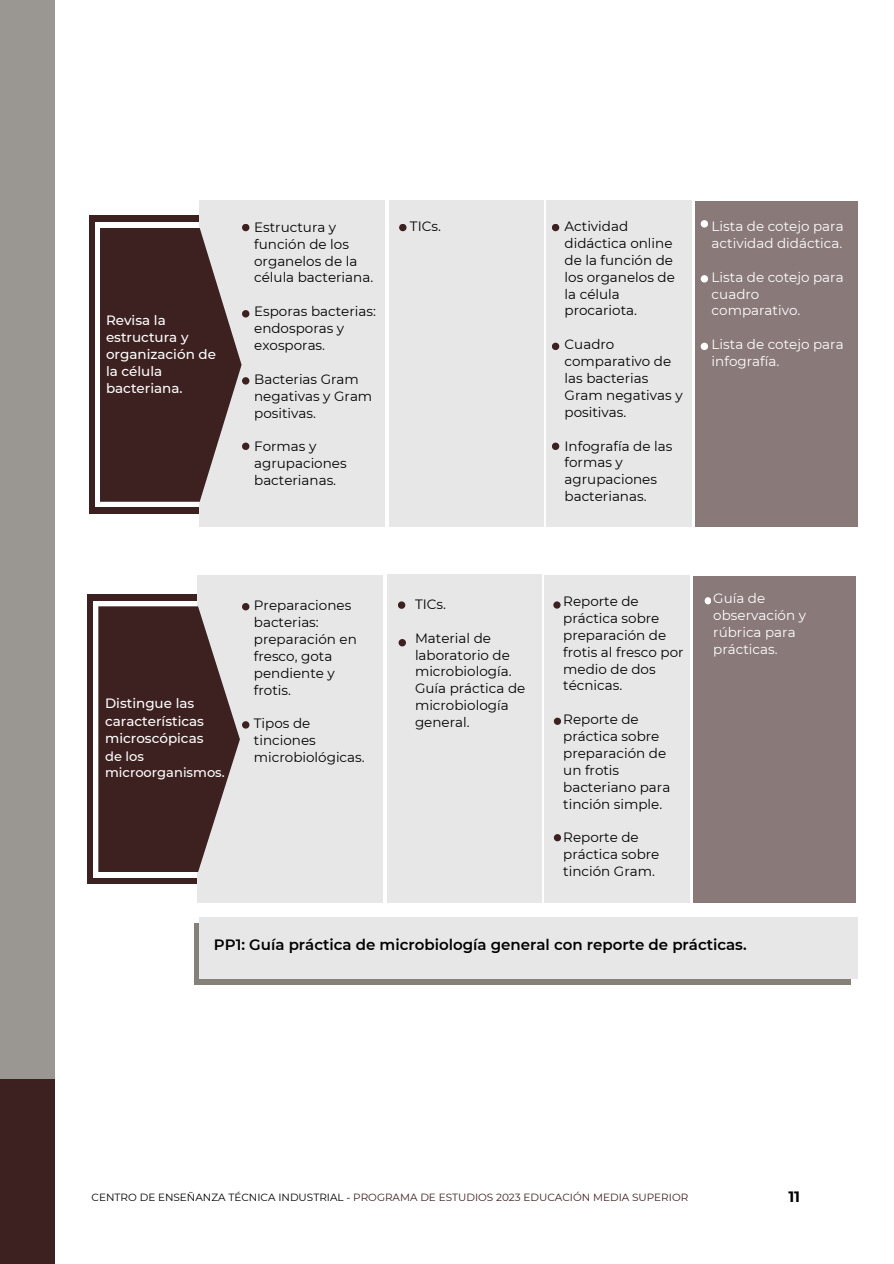
<style>
.page{position:relative;width:894px;height:1264px;background:#fff}
.page>*{position:absolute;margin:0;border:0;box-sizing:border-box;transform-origin:0 0}
.t1{font:600 15px "Montserrat";color:#000}
.t2{font:700 15px "Montserrat";color:#000}
.t3{font:13.5px/16.8px "Montserrat";color:#000}
.t4{font:13.5px/16.8px "Montserrat";color:#fff}
.t5{font:500 13.5px/16.8px "Montserrat";color:#fff}
.t6{font:500 13.05px/16.4px "Montserrat";color:#fff}
.t7{font:10.5px "Montserrat";color:#3d2020}
.s1{color:#000}
</style>
<div class="page">
<div style="left:195px;top:922px;width:655px;height:62px;background:#85817a"></div>
<div style="left:199px;top:917px;width:658px;height:62px;background:#e8e7e7"></div>
<div style="left:89px;top:215px;width:110px;height:298px;background:#3d2020"></div>
<div style="left:95px;top:223px;width:582px;height:284px;background:#fff"></div>
<div style="left:199px;top:200px;width:185px;height:327px;background:#e8e7e7"></div>
<div style="left:389px;top:200px;width:154px;height:327px;background:#e8e7e7"></div>
<div style="left:546px;top:201px;width:145px;height:326px;background:#e8e7e7"></div>
<svg style="left:100px;top:228px;width:141px;height:274px;background:#543b3b"></svg>
<div style="left:694px;top:201px;width:163px;height:326px;background:#8a7979"></div>
<div style="left:700px;top:220px;width:8px;height:7px;background:#fff;border-radius:50%"></div>
<div style="left:87px;top:594px;width:110px;height:289px;background:#3d2020"></div>
<svg style="left:93px;top:601px;width:452px;height:276px"></svg>
<div style="left:197px;top:575px;width:185px;height:327px;background:#e8e7e7"></div>
<div style="left:387px;top:574px;width:154px;height:328px;background:#e8e7e7"></div>
<div style="left:545px;top:575px;width:144px;height:327px;background:#e8e7e7"></div>
<svg style="left:98px;top:606px;width:142px;height:266px"></svg>
<div style="left:242px;top:603px;width:7px;height:7px;background:#3d2020;border-radius:50%"></div>
<div style="left:242px;top:224px;width:7px;height:7px;background:#3d2020;border-radius:50%"></div>
<div style="left:399px;top:224px;width:7px;height:7px;background:#3d2020;border-radius:50%"></div>
<div style="left:551px;top:224px;width:8px;height:7px;background:#3d2020;border-radius:50%"></div>
<div style="left:242px;top:721px;width:7px;height:7px;background:#3d2020;border-radius:50%"></div>
<div style="left:242px;top:310px;width:7px;height:7px;background:#3d2020;border-radius:50%"></div>
<div style="left:700px;top:275px;width:8px;height:7px;background:#fff;border-radius:50%"></div>
<svg style="left:551px;top:442px;width:8px;height:8px"></svg>
<div style="left:242px;top:377px;width:7px;height:7px;background:#3d2020;border-radius:50%"></div>
<div style="left:242px;top:442px;width:7px;height:8px;background:#3d2020;border-radius:50%"></div>
<div style="left:700px;top:343px;width:8px;height:7px;background:#fff;border-radius:50%"></div>
<div style="left:551px;top:343px;width:8px;height:7px;background:#3d2020;border-radius:50%"></div>
<div style="left:398px;top:601px;width:7px;height:8px;background:#3d2020;border-radius:50%"></div>
<div style="left:693px;top:576px;width:162px;height:326px;background:#8a7979"></div>
<div style="left:704px;top:597px;width:7px;height:7px;background:#fff;border-radius:50%"></div>
<div style="left:553px;top:601px;width:7px;height:7px;background:#3d2020;border-radius:50%"></div>
<svg style="left:553px;top:717px;width:8px;height:8px"></svg>
<div style="left:553px;top:834px;width:8px;height:7px;background:#3d2020;border-radius:50%"></div>
<div style="left:398px;top:639px;width:8px;height:7px;background:#3d2020;border-radius:50%"></div>
<div style="left:0;top:0;width:55px;height:1078px;background:#9a9692"></div>
<div style="left:0;top:1078px;width:55px;height:185px;background:#3d2020"></div>
<h3 class="t5" style="left:106px;top:312px;width:111px">Revisa la estructura y organización de la célula bacteriana.</h3>
<h3 class="t3" style="left:254px;top:218px;width:120px">Estructura y función de los organelos de la célula bacteriana.</h3>
<h3 class="t3" style="left:254px;top:303px;width:123px">Esporas bacterias: endosporas y exosporas.</h3>
<h3 class="t3" style="left:254px;top:370px;width:120px">Bacterias Gram negativas y Gram positivas.</h3>
<h3 class="t3" style="left:254px;top:438px;width:94px">Formas y agrupaciones bacterianas.</h3>
<h3 class="t3" style="left:410px;top:218px;width:32px">TICs.</h3>
<h3 class="t3" style="left:564px;top:218px;width:112px">Actividad didáctica online de la función de los organelos de la célula procariota.</h3>
<h3 class="t3" style="left:564px;top:336px;width:120px">Cuadro comparativo de las bacterias<br>Gram negativas y positivas.</h3>
<h3 class="t3" style="left:564px;top:437px;width:109px">Infografía de las formas y agrupaciones bacterianas.</h3>
<h3 class="t4" style="left:711px;top:218px;width:133px">Lista de cotejo para actividad didáctica.</h3>
<h3 class="t4" style="left:711px;top:268px;width:133px">Lista de cotejo para cuadro comparativo.</h3>
<h3 class="t4" style="left:711px;top:336px;width:133px">Lista de cotejo para infografía.</h3>
<h3 class="t5" style="left:105px;top:694px;width:100px;line-height:17.4px">Distingue las características microscópicas</h3>
<h3 class="t6" style="left:105px;top:747px;width:121px">de los microorganismos.</h3>
<h3 class="t3" style="left:254px;top:597px;width:104px">Preparaciones bacterias: preparación en fresco, gota pendiente y frotis.</h3>
<h3 class="t3" style="left:254px;top:715px;width:112px">Tipos de tinciones microbiológicas.</h3>
<h3 class="t3" style="left:415px;top:595px;width:32px">TICs.</h3>
<h1 class="t3" style="left:415px;top:629px;width:112px">Material de laboratorio de microbiología.<br>Guía práctica de microbiología general.</h1>
<h3 class="t3" style="left:563px;top:592px;width:122px">Reporte de práctica sobre preparación de frotis al fresco por medio de dos técnicas.</h3>
<h3 class="t3" style="left:563px;top:711px;width:109px">Reporte de práctica sobre preparación de un frotis bacteriano para tinción simple.</h3>
<h3 class="t3" style="left:563px;top:829px;width:98px">Reporte de práctica sobre tinción Gram.</h3>
<h2 class="t4" style="left:713px;top:590px;width:94px">Guía de observación y rúbrica para prácticas.</h2>
<h2 class="t1" style="left:214px;top:935px;width:534px">PP1: Guía práctica de microbiología general con reporte de prácticas.</h2>
<p class="t7" style="left:92px;top:1191px;width:598px"><span class="s1">CENTRO DE ENSEÑANZA TÉCNICA INDUSTRIAL -</span> PROGRAMA DE ESTUDIOS 2023 EDUCACIÓN MEDIA SUPERIOR</p>
<p class="t2" style="left:788px;top:1187px;width:13px">11</p>
</div>
